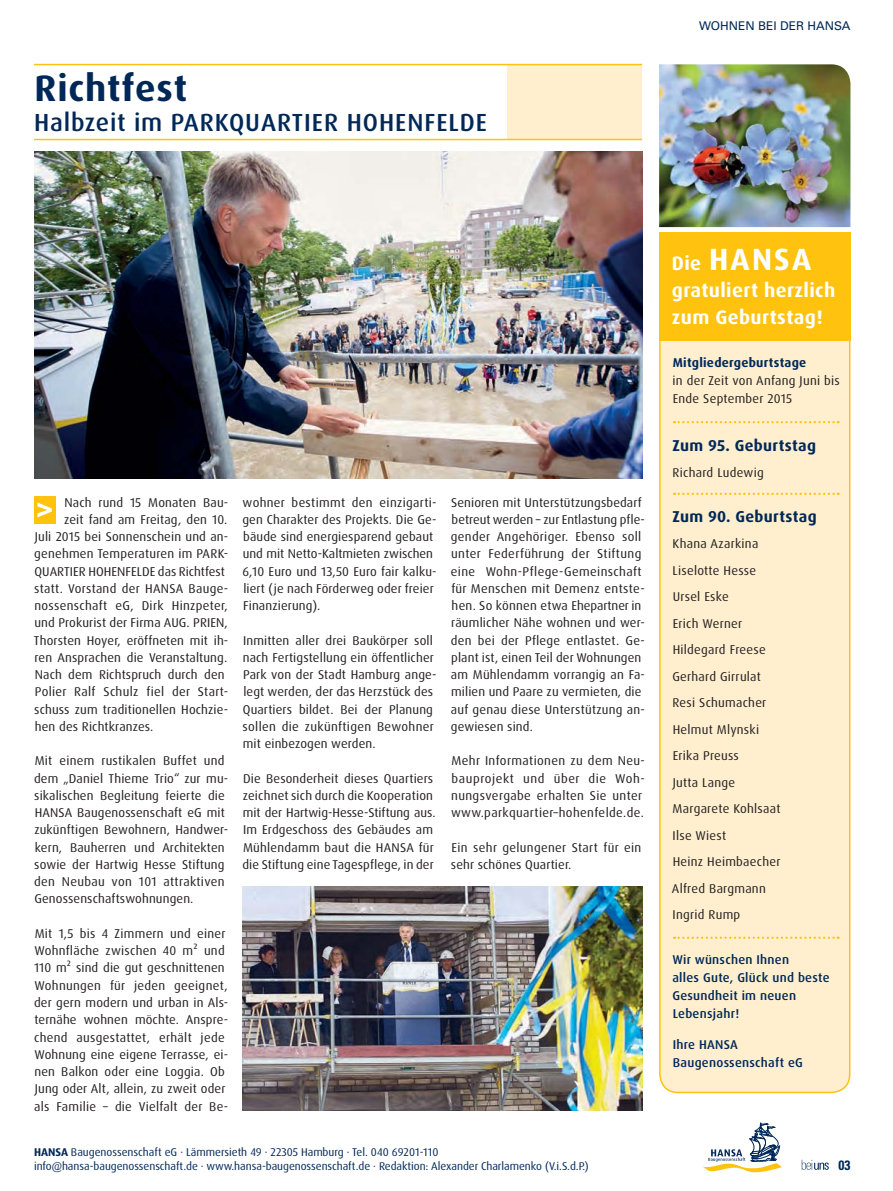
<style>
.page{position:relative;width:893px;height:1191px;background:#fff}
.page>*{position:absolute;margin:0;border:0;box-sizing:border-box;transform-origin:0 0}
.t1{font:700 36.75px "Dax Pro";letter-spacing:.025em;color:#002857}
.t2{font:700 30.75px "Dax Pro";letter-spacing:.07em;color:#fff}
.t3{font:500 24.75px "Dax Pro";letter-spacing:.04em;color:#002857}
.t4{font:700 19.5px/27px "Dax Pro";letter-spacing:.02em;color:#fff}
.t5{font:700 15.75px "Dax Pro";letter-spacing:.02em;color:#002857}
.t6{font:700 condensed 13.5px "Univers LT Std";color:#002857}
.t7{font:12.75px/17.2px "Dax Pro";letter-spacing:.01em;color:#231f20}
.t8{font:12.75px/17.2px "Dax Pro";letter-spacing:.03em;color:#231f20}
.t9{font:500 12.75px/18px "Dax Pro";letter-spacing:.02em;color:#002857}
.t10{font:700 12.75px "Dax Pro";letter-spacing:.02em;color:#002857}
.t11{font:12px "Univers LT Std";color:#002857}
.t12{font:11.25px/13.5px "Dax Pro";letter-spacing:-.005em;color:#002857}
.s1{font-weight:700}
.s2{font-size:19.5px}
</style>
<div class="page">
<svg style="left:802px;top:1159px;width:27px;height:10px"></svg>
<svg style="left:702px;top:1122px;width:80px;height:50px"></svg>
<div style="left:507px;top:65px;width:135px;height:74px;background:#ffefcf"></div>
<hr style="left:34px;top:64px;width:608px;height:1px;background:#ffc20e">
<hr style="left:34px;top:139px;width:608px;height:1px;background:#ffc20e">
<div style="left:659px;top:325px;width:192px;height:769px;background:#ffefcf"></div>
<svg style="left:674px;top:493px;width:165px;height:2px"></svg>
<svg style="left:674px;top:936px;width:165px;height:3px"></svg>
<div style="left:659px;top:232px;width:191px;height:109px;background:#ffc20e"></div>
<svg style="left:674px;top:421px;width:165px;height:2px"></svg>
<img style="left:659px;top:64px;width:191px;height:163px">
<div style="left:34px;top:496px;width:21px;height:28px;background:#ffc20e"></div>
<svg style="left:37px;top:502px;width:15px;height:15px"></svg>
<img style="left:34px;top:151px;width:608px;height:327px">
<img style="left:242px;top:886px;width:400px;height:224px">
<h1 class="t1" style="left:35px;top:71px;width:154px">Richtfest</h1>
<h3 class="t3" style="left:34px;top:110px;width:454px">Halbzeit im PARKQUARTIER HOHENFELDE</h3>
<p class="t11" style="left:699px;top:19px;width:153px">WOHNEN BEI DER HANSA</p>
<p class="t7" style="left:65px;top:494px;width:165px">Nach rund 15 Monaten Bau-</p>
<p class="t7" style="left:64px;top:511px;width:165px">zeit fand am Freitag, den 10.</p>
<p class="t7" style="left:35px;top:528px;width:195px">Juli 2015 bei Sonnenschein und an-</p>
<p class="t7" style="left:34px;top:546px;width:196px">genehmen Temperaturen im PARK-</p>
<p class="t7" style="left:35px;top:563px;width:192px">QUARTIER HOHENFELDE das Richtfest</p>
<p class="t7" style="left:34px;top:580px;width:195px">statt. Vorstand der HANSA Bauge-</p>
<p class="t7" style="left:34px;top:597px;width:195px">nossenschaft eG, Dirk Hinzpeter,</p>
<p class="t7" style="left:34px;top:615px;width:195px">und Prokurist der Firma AUG. PRIEN,</p>
<p class="t7" style="left:34px;top:632px;width:196px">Thorsten Hoyer, eröffneten mit ih-</p>
<p class="t7" style="left:34px;top:649px;width:194px">ren Ansprachen die Veranstaltung.</p>
<p class="t7" style="left:35px;top:666px;width:191px">Nach dem Richtspruch durch den</p>
<p class="t7" style="left:35px;top:684px;width:195px">Polier Ralf Schulz fiel der Start-</p>
<p class="t7" style="left:34px;top:701px;width:196px">schuss zum traditionellen Hochzie-</p>
<p class="t7" style="left:35px;top:718px;width:120px">hen des Richtkranzes.</p>
<p class="t7" style="left:34px;top:753px;width:196px">Mit einem rustikalen Buffet und dem „Daniel Thieme Trio“ zur mu&shy;sikalischen Begleitung feierte die<br>HANSA Baugenossenschaft eG mit zukünftigen Bewohnern, Handwer&shy;kern, Bauherren und Architekten sowie der Hartwig Hesse Stiftung den Neubau von 101 attraktiven<br>Genossenschaftswohnungen.</p>
<p class="t7" style="left:34px;top:925px;width:196px">Mit 1,5 bis 4 Zimmern und einer<br>Wohnfläche zwischen 40 m² und<br>110 m² sind die gut geschnittenen<br>Wohnungen für jeden geeignet, der gern modern und urban in Als&shy;ternähe wohnen möchte. Anspre&shy;chend ausgestattet, erhält jede<br>Wohnung eine eigene Terrasse, ei&shy;nen Balkon oder eine Loggia. Ob<br>Jung oder Alt, allein, zu zweit oder als Familie – die Vielfalt der Be-</p>
<p class="t7" style="left:242px;top:494px;width:196px">wohner bestimmt den einzigarti&shy;gen Charakter des Projekts. Die Ge&shy;bäude sind energiesparend gebaut und mit Netto-Kaltmieten zwischen<br>6,10 Euro und 13,50 Euro fair kalku&shy;liert (je nach Förderweg oder freier<br>Finanzierung).</p>
<p class="t7" style="left:243px;top:632px;width:195px">Inmitten aller drei Baukörper soll nach Fertigstellung ein öffentlicher Park von der Stadt Hamburg ange&shy;legt werden, der das Herzstück des Quartiers bildet. Bei der Planung sollen die zukünftigen Bewohner mit einbezogen werden.</p>
<p class="t7" style="left:242px;top:770px;width:195px">Die Besonderheit dieses Quartiers zeichnet sich durch die Kooperation mit der Hartwig-Hesse-Stiftung aus.<br>Im Erdgeschoss des Gebäudes am Mühlendamm baut die HANSA für die Stiftung eine Tagespflege, in der</p>
<p class="t7" style="left:451px;top:494px;width:196px">Senioren mit Unterstützungsbedarf betreut werden – zur Entlastung pfle&shy;gender Angehöriger. Ebenso soll unter Federführung der Stiftung eine Wohn-Pflege-Gemeinschaft für Menschen mit Demenz entste&shy;hen. So können etwa Ehepartner in räumlicher Nähe wohnen und wer&shy;den bei der Pflege entlastet. Ge&shy;plant ist, einen Teil der Wohnungen am Mühlendamm vorrangig an Fa&shy;milien und Paare zu vermieten, die auf genau diese Unterstützung an&shy;gewiesen sind.</p>
<p class="t8" style="left:451px;top:753px;width:195px">Mehr Informationen zu dem Neu&shy;bauprojekt und über die Woh&shy;nungsvergabe erhalten Sie unter www.parkquartier–hohenfelde.de.</p>
<p class="t7" style="left:451px;top:839px;width:192px">Ein sehr gelungener Start für ein sehr schönes Quartier.</p>
<p class="t12" style="left:34px;top:1146px;width:556px"><span class="s1">HANSA</span> Baugenossenschaft eG · Lämmersieth 49 · 22305 Hamburg · Tel. 040 69201-110 info@hansa-baugenossenschaft.de · www.hansa-baugenossenschaft.de · Redaktion: Alexander Charlamenko (V.i.S.d.P.)</p>
<h2 class="t2" style="left:672px;top:244px;width:141px"><span class="s2">Die</span> HANSA</h2>
<h3 class="t4" style="left:672px;top:278px;width:165px">gratuliert herzlich zum Geburtstag!</h3>
<p class="t10" style="left:673px;top:356px;width:135px">Mitgliedergeburtstage</p>
<p class="t7" style="left:673px;top:372px;width:169px;line-height:18px">in der Zeit von Anfang Juni bis<br>Ende September 2015</p>
<p class="t5" style="left:672px;top:437px;width:145px">Zum 95. Geburtstag</p>
<p class="t7" style="left:673px;top:465px;width:93px">Richard Ludewig</p>
<p class="t5" style="left:672px;top:508px;width:146px">Zum 90. Geburtstag</p>
<p class="t7" style="left:672px;top:531px;width:110px;line-height:26.5px">Khana Azarkina<br>Liselotte Hesse<br>Ursel Eske<br>Erich Werner<br>Hildegard Freese<br>Gerhard Girrulat<br>Resi Schumacher<br>Helmut Mlynski<br>Erika Preuss<br>Jutta Lange<br>Margarete Kohlsaat<br>Ilse Wiest<br>Heinz Heimbaecher<br>Alfred Bargmann<br>Ingrid Rump</p>
<p class="t9" style="left:672px;top:951px;width:159px">Wir wünschen Ihnen<br>alles Gute, Glück und beste<br>Gesundheit im neuen<br>Lebensjahr!</p>
<p class="t9" style="left:673px;top:1036px;width:132px">Ihre HANSA<br>Baugenossenschaft eG</p>
<p class="t6" style="left:838px;top:1157px;width:13px">03</p>
</div>
